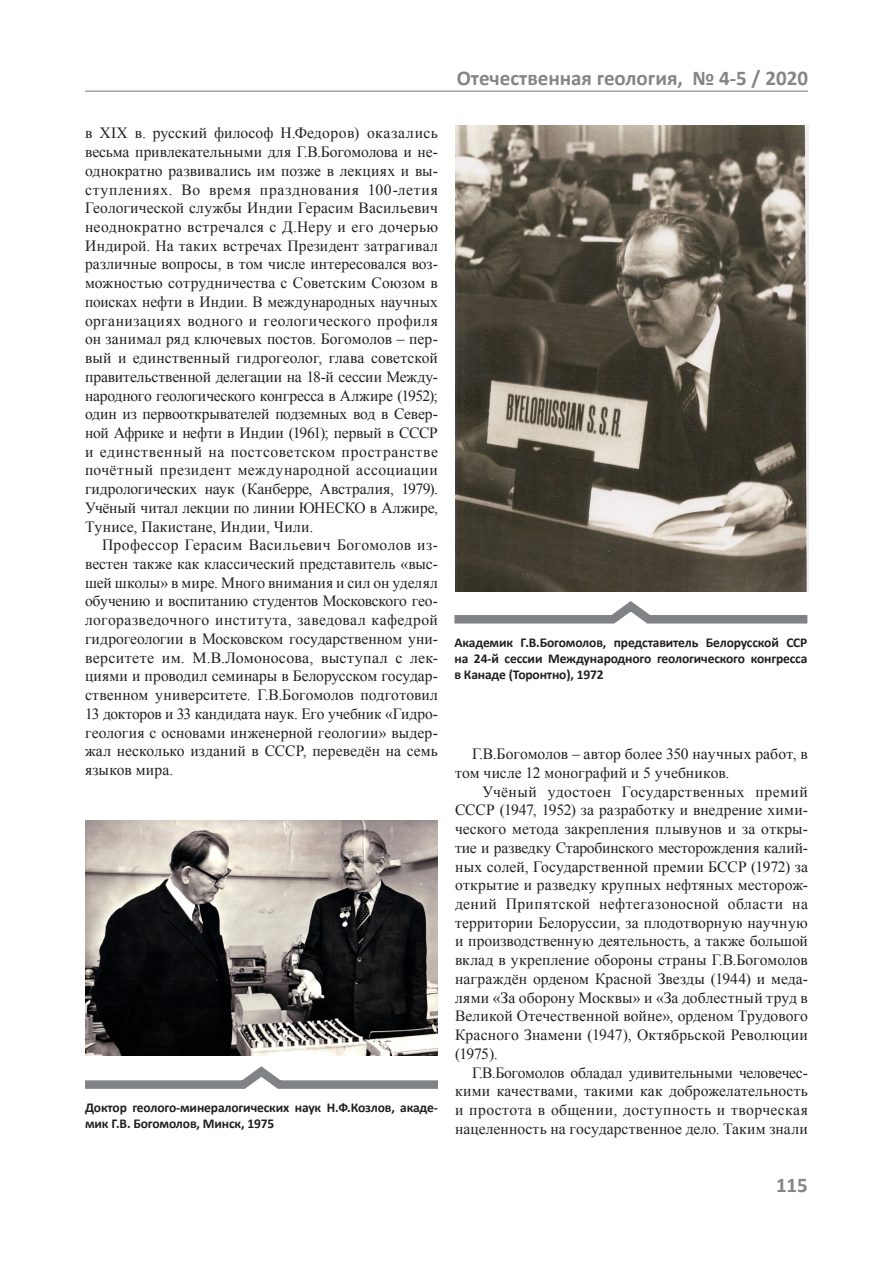
<style>
.page{position:relative;width:893px;height:1263px;background:#fff}
.page>*{position:absolute;margin:0;border:0;box-sizing:border-box;transform-origin:0 0}
.t1{font:700 21px "Calibri";color:#858585}
.Основной_текст{font:15.6px/18.8px "Times New Roman";letter-spacing:.005em;color:#231f20;text-align:justify}
.t2{font:700 13.5px/16.2px "Calibri";letter-spacing:-.01em;color:#231f20;text-align:justify}
</style>
<div class="page">
<img style="left:455px;top:125px;width:353px;height:467px">
<svg style="left:454px;top:601px;width:354px;height:23px"></svg>
<img style="left:85px;top:820px;width:353px;height:236px">
<svg style="left:85px;top:1066px;width:353px;height:23px"></svg>
<hr style="left:85px;top:91px;width:723px;height:1px;background:#858585">
<p class="Основной_текст" style="left:85px;top:124px;width:354px">в XIX в. русский философ Н.Федоров) оказались весьма привлекательными для Г.В.Богомолова и не&shy;однократно развивались им позже в лекциях и вы&shy;ступлениях. Во время празднования 100-летия Геологической службы Индии Герасим Васильевич неоднократно встречался с Д.Неру и его дочерью Индирой. На таких встречах Президент затрагивал различные вопросы, в том числе интересовался воз&shy;можностью сотрудничества с Советским Союзом в поисках нефти в Индии. В международных научных организациях водного и геологического профиля он занимал ряд ключевых постов. Богомолов – пер&shy;вый и единственный гидрогеолог, глава советской правительственной делегации на 18-й сессии Между&shy;народного геологического конгресса в Алжире (1952); один из первооткрывателей подземных вод в Север&shy;ной Африке и нефти в Индии (1961); первый в СССР и единственный на постсоветском пространстве почётный президент международной ассоциации гидрологических наук (Канберре, Австралия, 1979).<br>Учёный читал лекции по линии ЮНЕСКО в Алжире, Тунисе, Пакистане, Индии, Чили.</p>
<p class="Основной_текст" style="left:85px;top:535px;width:354px;text-indent:17px">Профессор Герасим Васильевич Богомолов из&shy;вестен также как классический представитель «выс&shy;шей школы» в мире. Много внимания и сил он уделял обучению и воспитанию студентов Московского гео&shy;логоразведочного института, заведовал кафедрой гидрогеологии в Московском государственном уни&shy;верситете им. М.В.Ломоносова, выступал с лек&shy;циями и проводил семинары в Белорусском государ&shy;ственном университете. Г.В.Богомолов подготовил 13 докторов и 33 кандидата наук. Его учебник «Гидро&shy;геология с основами инженерной геологии» выдер&shy;жал несколько изданий в СССР, переведён на семь языков мира.</p>
<p class="t2" style="left:85px;top:1099px;width:354px">Доктор геолого-минералогических наук Н.Ф.Козлов, акаде&shy;мик Г.В. Богомолов, Минск, 1975</p>
<h1 class="t1" style="left:457px;top:65px;width:353px">Отечественная геология, № 4-5 / 2020</h1>
<p class="t2" style="left:454px;top:634px;width:354px">Академик Г.В.Богомолов, представитель Белорусской ССР на 24-й сессии Международного геологического конгресса в Канаде (Торонтно), 1972</p>
<p class="Основной_текст" style="left:455px;top:744px;width:354px;text-indent:17px">Г.В.Богомолов – автор более 350 научных работ, в том числе 12 монографий и 5 учебников.</p>
<p class="Основной_текст" style="left:455px;top:782px;width:354px;text-indent:28px">Учёный удостоен Государственных премий СССР (1947, 1952) за разработку и внедрение хими&shy;ческого метода закрепления плывунов и за откры&shy;тие и разведку Старобинского месторождения калий&shy;ных солей, Государственной премии БССР (1972) за открытие и разведку крупных нефтяных месторож&shy;дений Припятской нефтегазоносной области на территории Белоруссии, за плодотворную научную и производственную деятельность, а также большой вклад в укрепление обороны страны Г.В.Богомолов награждён орденом Красной Звезды (1944) и меда&shy;лями «За оборону Москвы» и «За доблестный труд в Великой Отечественной войне», орденом Трудового Красного Знамени (1947), Октябрьской Революции (1975).</p>
<p class="Основной_текст" style="left:455px;top:1063px;width:354px;text-indent:17px">Г.В.Богомолов обладал удивительными человечес&shy;кими качествами, такими как доброжелательность и простота в общении, доступность и творческая нацеленность на государственное дело. Таким знали</p>
<h1 class="t1" style="left:776px;top:1171px;width:33px">115</h1>
</div>
